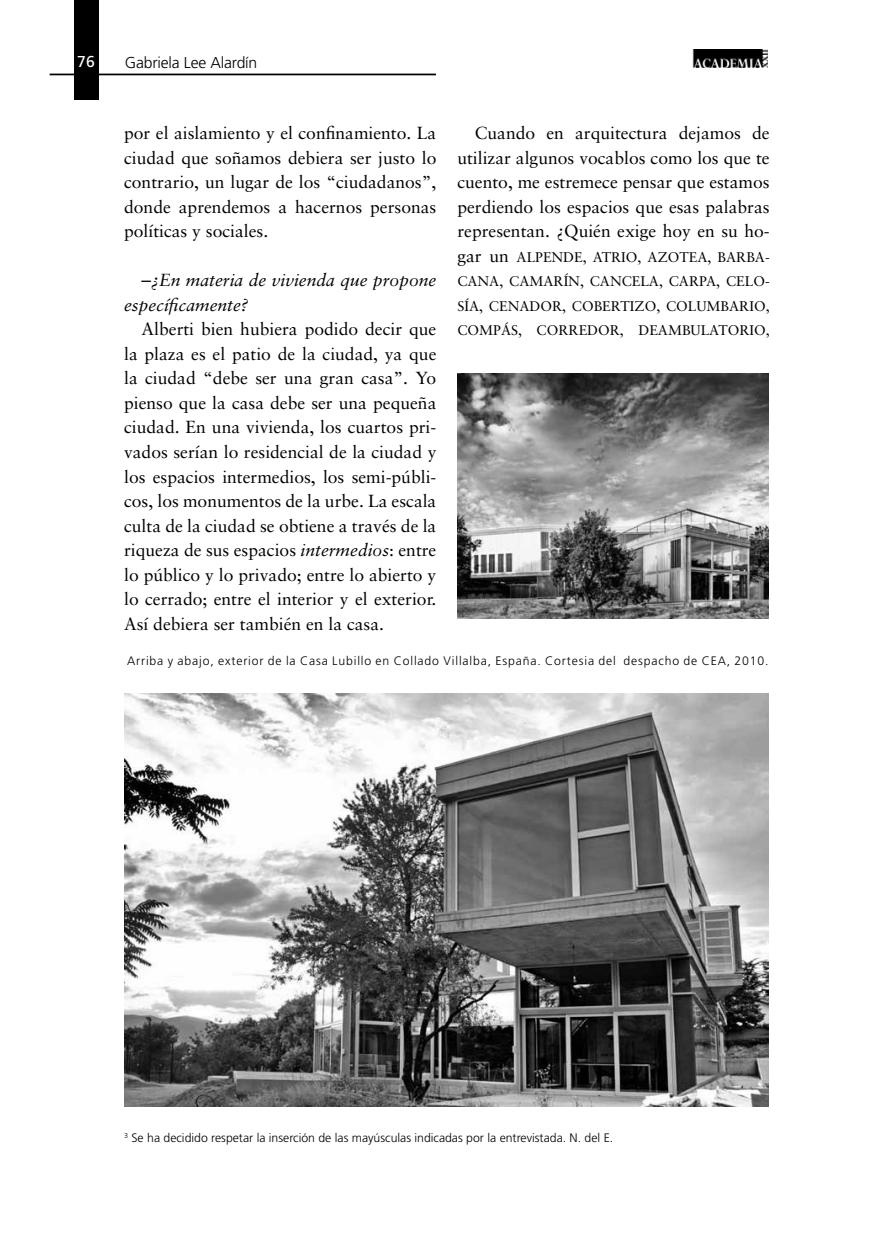
<style>
.page{position:relative;width:869px;height:1241px;background:#fff}
.page>*{position:absolute;margin:0;border:0;box-sizing:border-box;transform-origin:0 0}
.t1{font:17.5px/24.5px "Sabon";color:#000;text-align:justify}
.t2{font:italic 17.5px/24.5px "Sabon";color:#000}
.t3{font:300 15.75px "Frutiger";letter-spacing:-.01em;color:#000}
.t4{font:15.75px "Frutiger";color:#fff}
.t5{font:14px/24.5px "Sabon";color:#000;text-align:justify}
.t6{font:300 12.25px "Frutiger";letter-spacing:.07em;color:#000}
.t7{font:300 12.25px "Frutiger";color:#000}
.s1{font-style:normal;font-size:19.25px}
.s2{font-style:italic}
.s3{font-size:17.5px}
</style>
<div class="page">
<hr style="left:50px;top:74px;width:386px;height:1px;background:#000">
<div style="left:74px;top:0;width:25px;height:99px;background:#000"></div>
<img style="left:692px;top:50px;width:76px;height:17px">
<img style="left:124px;top:693px;width:644px;height:413px">
<img style="left:457px;top:373px;width:311px;height:245px">
<p class="t4" style="left:77px;top:52px;width:19px">76</p>
<p class="t3" style="left:125px;top:54px;width:134px">Gabriela Lee Alardín</p>
<p class="t1" style="left:124px;top:121px;width:313px">por el aislamiento y el confinamiento. La ciudad que soñamos debiera ser justo lo contrario, un lugar de los “ciudadanos”, donde aprendemos a hacernos personas políticas y sociales.</p>
<p class="t2" style="left:124px;top:268px;width:313px;text-indent:18px"><span class="s1">–</span>¿En materia de vivienda que propone específicamente?</p>
<p class="t1" style="left:124px;top:317px;width:313px;text-indent:18px">Alberti bien hubiera podido decir que la plaza es el patio de la ciudad, ya que la ciudad “debe ser una gran casa”. Yo pienso que la casa debe ser una pequeña ciudad. En una vivienda, los cuartos pri&shy;vados serían lo residencial de la ciudad y los espacios intermedios, los semi-públi&shy;cos, los monumentos de la urbe. La escala culta de la ciudad se obtiene a través de la riqueza de sus espacios <span class="s2">intermedios</span>: entre lo público y lo privado; entre lo abierto y lo cerrado; entre el interior y el exterior.<br>Así debiera ser también en la casa.</p>
<p class="t1" style="left:457px;top:121px;width:313px;text-indent:18px">Cuando en arquitectura dejamos de utilizar algunos vocablos como los que te cuento, me estremece pensar que estamos perdiendo los espacios que esas palabras representan. ¿Quién exige hoy en su ho-</p>
<p class="t5" style="left:457px;top:244px;width:313px"><span class="s3">gar un</span> ALPENDE, ATRIO, AZOTEA, BARBA-CANA, CAMARÍN, CANCELA, CARPA, CELO-SÍA, CENADOR, COBERTIZO, COLUMBARIO, COMPÁS, CORREDOR, DEAMBULATORIO,</p>
<p class="t6" style="left:127px;top:653px;width:642px">Arriba y abajo, exterior de la Casa Lubillo en Collado Villalba, España. Cortesia del despacho de CEA, 2010.</p>
<p class="t7" style="left:124px;top:1130px;width:490px"><sup>3</sup> Se ha decidido respetar la inserción de las mayúsculas indicadas por la entrevistada. N. del E.</p>
</div>
